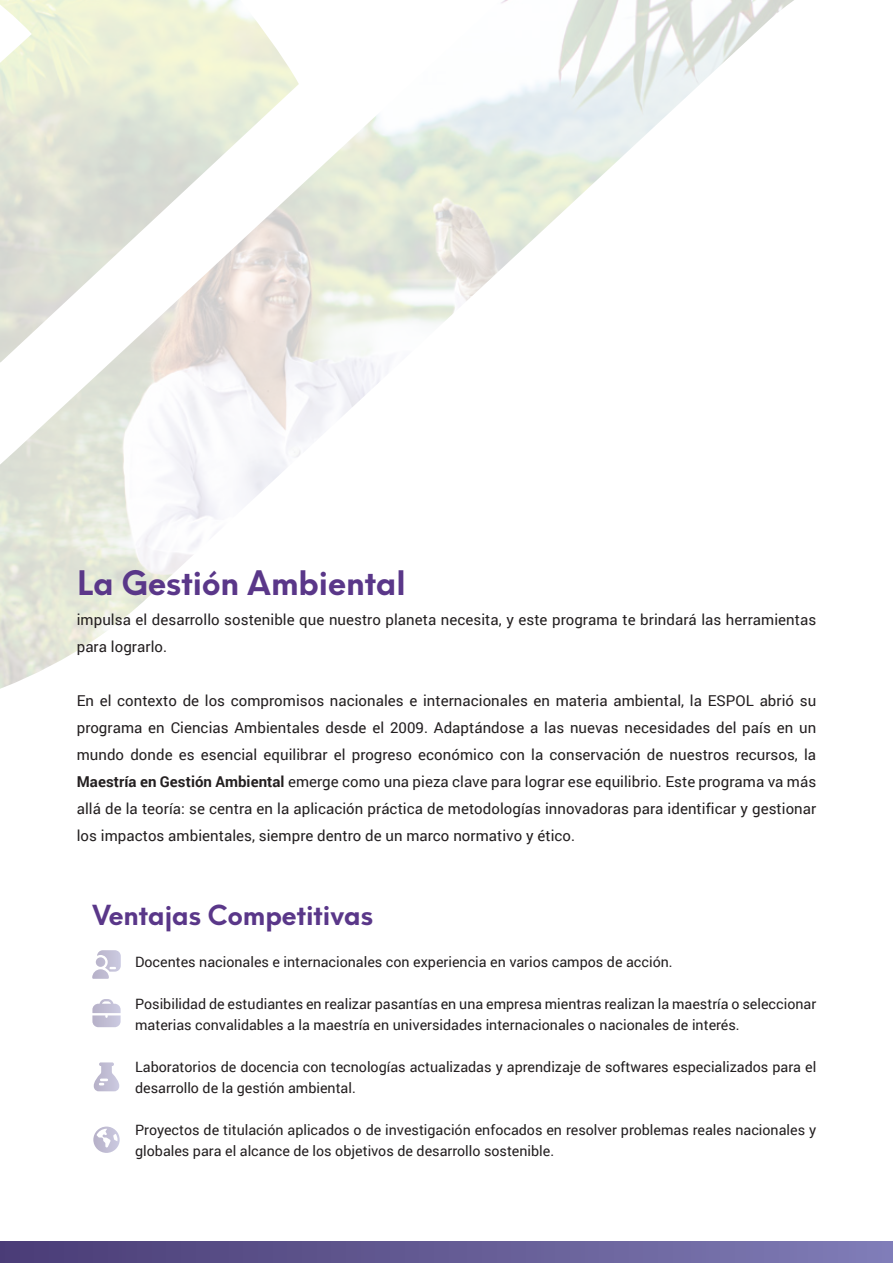
<style>
.page{position:relative;width:893px;height:1263px;background:#fff}
.page>*{position:absolute;margin:0;border:0;box-sizing:border-box;transform-origin:0 0}
.t1{font:700 33px "Neue Hans Kendrick";color:#5a3789}
.t2{font:700 27px "Neue Hans Kendrick";color:#5a3789}
.t3{font:15px/27px "Roboto";letter-spacing:.005em;color:#231f20}
.t4{font:14.25px/21px "Roboto";color:#231f20}
.s1{font-weight:700}
</style>
<div class="page">
<div style="left:0;top:1242px;width:893px;height:21px;background:linear-gradient(to right,#4a3c75,#7f7cb5)"></div>
<img style="left:0;top:0;width:794px;height:689px">
<svg style="left:92px;top:999px;width:29px;height:28px"></svg>
<svg style="left:92px;top:950px;width:29px;height:29px"></svg>
<svg style="left:93px;top:1126px;width:27px;height:27px"></svg>
<svg style="left:94px;top:1062px;width:25px;height:29px"></svg>
<h1 class="t1" style="left:77px;top:552px;width:330px">La Gestión Ambiental</h1>
<p class="t3" style="left:77px;top:605px;width:741px">impulsa el desarrollo sostenible que nuestro planeta necesita, y este programa te brindará las herramientas para lograrlo.</p>
<p class="t3" style="left:77px;top:686px;width:741px;text-align:justify">En el contexto de los compromisos nacionales e internacionales en materia ambiental, la ESPOL abrió su programa en Ciencias Ambientales desde el 2009. Adaptándose a las nuevas necesidades del país en un mundo donde es esencial equilibrar el progreso económico con la conservación de nuestros recursos, la <span class="s1">Maestría en Gestión Ambiental</span> emerge como una pieza clave para lograr ese equilibrio. Este programa va más allá de la teoría: se centra en la aplicación práctica de metodologías innovadoras para identificar y gestionar los impactos ambientales, siempre dentro de un marco normativo y ético.</p>
<h2 class="t2" style="left:92px;top:890px;width:282px">Ventajas Competitivas</h2>
<p class="t4" style="left:135px;top:950px;width:539px">Docentes nacionales e internacionales con experiencia en varios campos de acción.</p>
<p class="t4" style="left:135px;top:992px;width:683px">Posibilidad de estudiantes en realizar pasantías en una empresa mientras realizan la maestría o seleccionar materias convalidables a la maestría en universidades internacionales o nacionales de interés.</p>
<p class="t4" style="left:135px;top:1055px;width:683px">Laboratorios de docencia con tecnologías actualizadas y aprendizaje de softwares especializados para el desarrollo de la gestión ambiental.</p>
<p class="t4" style="left:135px;top:1118px;width:683px">Proyectos de titulación aplicados o de investigación enfocados en resolver problemas reales nacionales y globales para el alcance de los objetivos de desarrollo sostenible.</p>
</div>
